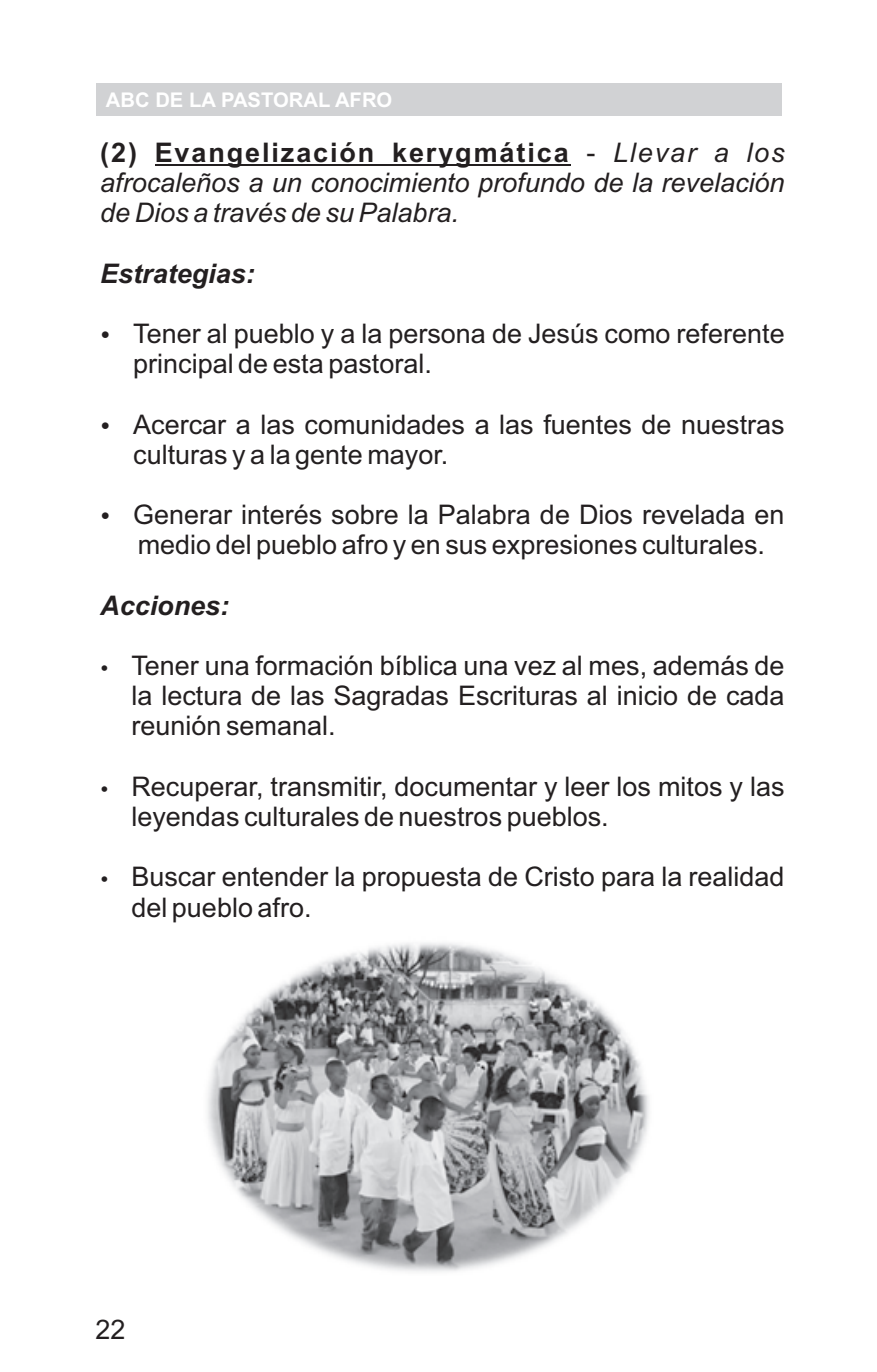
<style>
.page{position:relative;width:877px;height:1372px;background:#fff}
.page>*{position:absolute;margin:0;border:0;box-sizing:border-box;transform-origin:0 0}
.t1{font:27px/30.2px "Arial";color:#231f20}
.t2{font:italic 27px/30.2px "Arial";color:#231f20;text-align:justify}
.t3{font:italic 700 27px "Arial";color:#231f20}
.t4{font:700 20.25px "Arial";color:#fff}
.s1{font-weight:700;font-style:normal}
.s2{font-style:normal}
</style>
<div class="page">
<img style="left:207px;top:943px;width:442px;height:329px">
<hr style="left:155px;top:164px;width:416px;height:2px;background:#231f20">
<div style="left:97px;top:83px;width:685px;height:33px;background:#d1d2d4"></div>
<p class="t4" style="left:106px;top:92px;width:288px">ABC DE LA PASTORAL AFRO</p>
<p class="t2" style="left:100px;top:140px;width:686px"><span class="s1">(2) Evangelización kerygmática</span> <span class="s2">-</span> Llevar a los afrocaleños a un conocimiento profundo de la revelación de Dios a través de su Palabra.</p>
<p class="t3" style="left:100px;top:263px;width:156px">Estrategias:</p>
<p class="t1" style="left:133px;top:321px;width:653px">Tener al pueblo y a la persona de Jesús como referente principal de esta pastoral.</p>
<p class="t1" style="left:133px;top:411px;width:653px">Acercar a las comunidades a las fuentes de nuestras culturas y a la gente mayor.</p>
<p class="t1" style="left:133px;top:502px;width:653px">Generar interés sobre la Palabra de Dios revelada en medio del pueblo afro y en sus expresiones culturales.</p>
<p class="t3" style="left:100px;top:595px;width:131px">Acciones:</p>
<p class="t1" style="left:131px;top:653px;width:655px;text-align:justify">Tener una formación bíblica una vez al mes, además de la lectura de las Sagradas Escrituras al inicio de cada reunión semanal.</p>
<p class="t1" style="left:131px;top:773px;width:655px">Recuperar, transmitir, documentar y leer los mitos y las leyendas culturales de nuestros pueblos.</p>
<p class="t1" style="left:131px;top:864px;width:655px">Buscar entender la propuesta de Cristo para la realidad del pueblo afro.</p>
<p class="t1" style="left:95px;top:1316px;width:32px">22</p>
</div>
